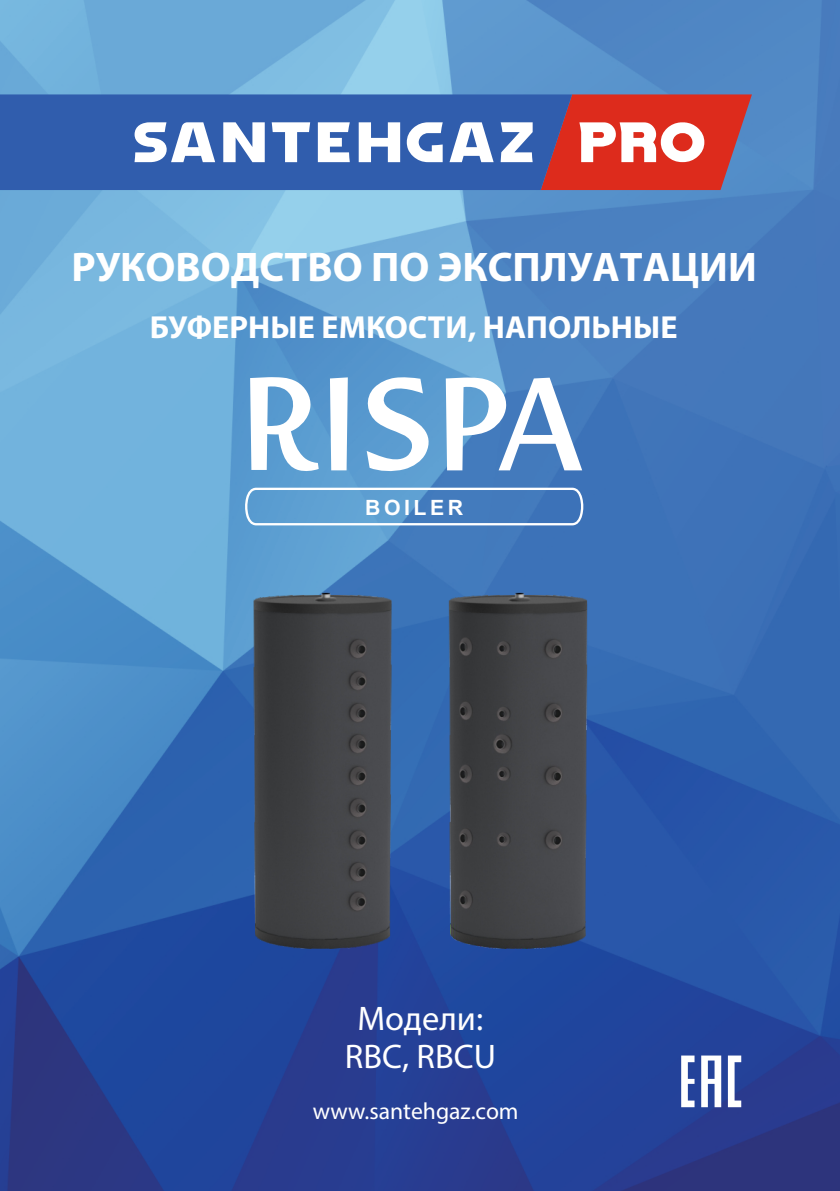
<style>
.page{position:relative;width:840px;height:1191px;background:#fff}
.page>*{position:absolute;margin:0;border:0;box-sizing:border-box;transform-origin:0 0}
.t1{font:700 41.6px "Myriad Pro";color:#fff}
.t2{font:34.2px/37.6px "Myriad Pro";color:#fff;text-align:center}
.t3{font:700 32px "Myriad Pro";color:#fff}
.t4{font:23.4px "Myriad Pro";color:#fff}
.t5{font:700 21.2px "Arial";letter-spacing:.165em;color:#fff}
</style>
<div class="page">
<img style="left:0;top:0;width:839px;height:1191px">
<svg style="left:250px;top:377px;width:332px;height:95px"></svg>
<svg style="left:244px;top:488px;width:339px;height:34px;background:#5b94ca"></svg>
<div style="left:0;top:94px;width:134px;height:96px;background:#305dad"></div>
<svg style="left:134px;top:94px;width:617px;height:96px"></svg>
<svg style="left:680px;top:1055px;width:14px;height:52px"></svg>
<svg style="left:700px;top:1055px;width:20px;height:52px"></svg>
<svg style="left:727px;top:1055px;width:13px;height:52px"></svg>
<img style="left:556px;top:522px;width:62px;height:465px">
<img style="left:211px;top:522px;width:345px;height:465px">
<p class="t1" style="left:71px;top:249px;width:686px">РУКОВОДСТВО ПО ЭКСПЛУАТАЦИИ</p>
<p class="t3" style="left:150px;top:314px;width:529px">БУФЕРНЫЕ ЕМКОСТИ, НАПОЛЬНЫЕ</p>
<p class="t5" style="left:365px;top:499px;width:99px">BOILER</p>
<p class="t2" style="left:344px;top:1003px;width:152px">Модели:<br>RBC, RBCU</p>
<p class="t4" style="left:312px;top:1101px;width:207px">www.santehgaz.com</p>
</div>
